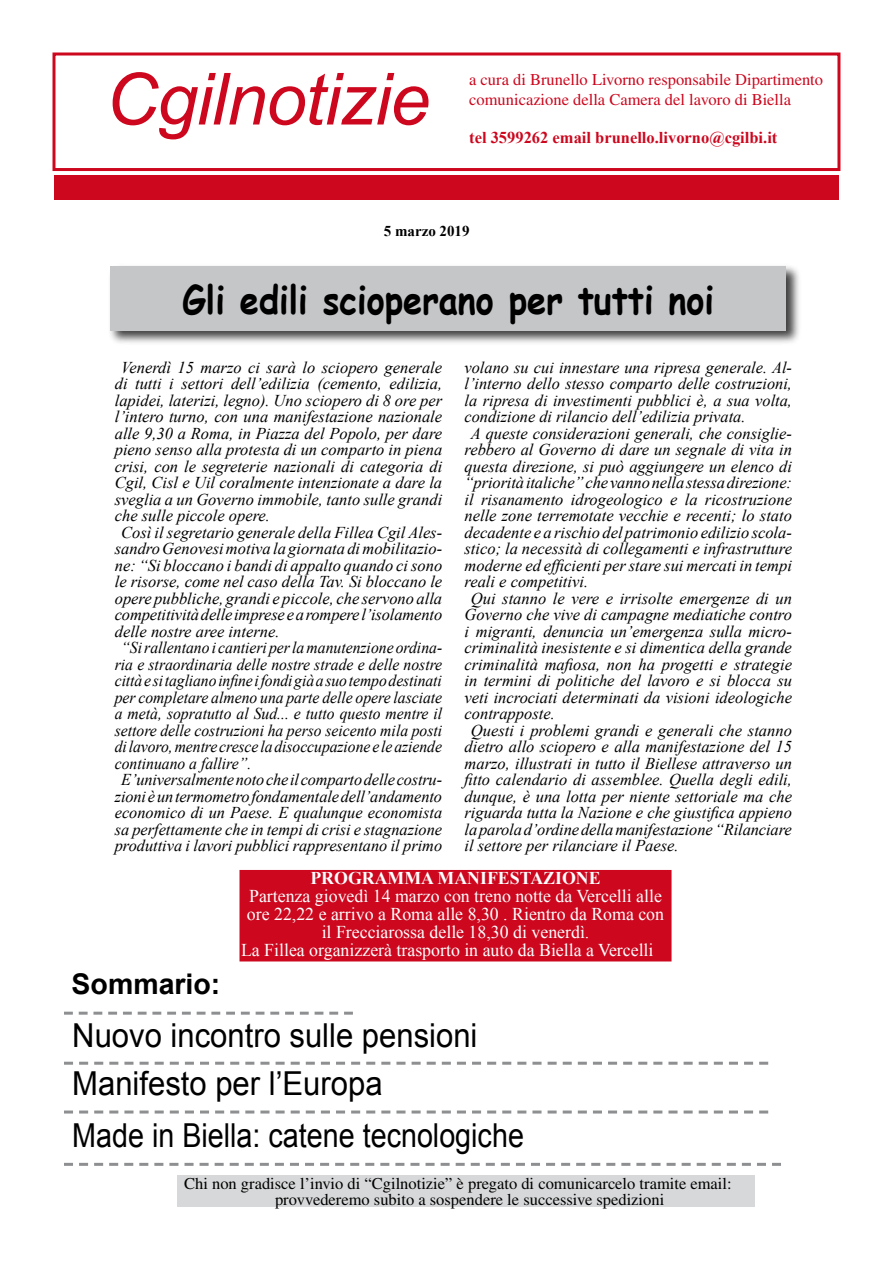
<style>
.page{position:relative;width:893px;height:1263px;background:#fff}
.page>*{position:absolute;margin:0;border:0;box-sizing:border-box;transform-origin:0 0}
.t1{font:italic 72px "Arial";letter-spacing:-.01em;color:#cc071e}
.t2{font:700 39px "Comic Sans MS";color:#000;scale:.88 1}
.t3{font:33px "Arial";color:#000;scale:.94 1}
.t4{font:33px "Arial";color:#000;scale:.87 1}
.t5{font:700 28.5px "Arial";color:#000}
.t6{font:18px/18px "Times New Roman";color:#fff;text-align:center}
.t7{font:700 18px "Times New Roman";color:#fff}
.t8{font:italic 16.5px "Times New Roman";color:#000}
.t9{font:italic 16.5px "Times New Roman";color:#000;scale:.95 1}
.t10{font:16.5px/16.5px "Times";color:#000}
.t11{font:16.5px/19.8px "Times";color:#cc071e}
.t12{font:700 16.5px "Times New Roman";color:#cc071e}
.t13{font:700 15px "Times New Roman";color:#000}
</style>
<div class="page">
<div style="left:52px;top:52px;width:788px;height:119px;border:3px solid #cc071e"></div>
<div style="left:178px;top:1176px;width:577px;height:31px;background:#d7d8d9"></div>
<div style="left:54px;top:175px;width:785px;height:24px;background:#cc071e"></div>
<div style="left:71px;top:179px;width:761px;height:21px;background:#cc071e"></div>
<svg style="left:64px;top:1163px;width:717px;height:3px"></svg>
<svg style="left:64px;top:1062px;width:704px;height:3px"></svg>
<svg style="left:64px;top:1110px;width:704px;height:3px"></svg>
<div style="left:108px;top:264px;width:693px;height:82px;background:#000;opacity:.75"></div>
<div style="left:111px;top:266px;width:675px;height:65px;background:#c5c6c8"></div>
<svg style="left:64px;top:1012px;width:289px;height:3px"></svg>
<div style="left:240px;top:871px;width:431px;height:90px;background:#cc071e"></div>
<div style="left:239px;top:870px;width:432px;height:91px;border:2px solid #cc071e"></div>
<h1 class="t1" style="left:106px;top:53px;width:326px">Cgilnotizie</h1>
<p class="t11" style="left:469px;top:69px;width:355px">a cura di Brunello Livorno responsabile Dipartimento comunicazione della Camera del lavoro di Biella</p>
<p class="t12" style="left:469px;top:126px;width:310px">tel 3599262 email brunello.livorno@cgilbi.it</p>
<p class="t13" style="left:384px;top:221px;width:87px">5 marzo 2019</p>
<h2 class="t2" style="left:183px;top:271px;width:605px">Gli edili scioperano per tutti noi</h2>
<p class="t8" style="left:121px;top:356px;width:323px">Venerdì 15 marzo ci sarà lo sciopero generale</p>
<p class="t8" style="left:115px;top:372px;width:329px">di tutti i settori dell’edilizia (cemento, edilizia,</p>
<p class="t8" style="left:115px;top:389px;width:329px">lapidei, laterizi, legno). Uno sciopero di 8 ore per</p>
<p class="t8" style="left:115px;top:405px;width:329px">l’intero turno, con una manifestazione nazionale</p>
<p class="t8" style="left:115px;top:422px;width:329px">alle 9,30 a Roma, in Piazza del Popolo, per dare</p>
<p class="t8" style="left:115px;top:438px;width:329px">pieno senso alla protesta di un comparto in piena</p>
<p class="t8" style="left:115px;top:455px;width:329px">crisi, con le segreterie nazionali di categoria di</p>
<p class="t8" style="left:115px;top:471px;width:329px">Cgil, Cisl e Uil coralmente intenzionate a dare la</p>
<p class="t8" style="left:115px;top:488px;width:329px">sveglia a un Governo immobile, tanto sulle grandi</p>
<p class="t8" style="left:115px;top:504px;width:157px">che sulle piccole opere.</p>
<p class="t8" style="left:121px;top:521px;width:323px">Così il segretario generale della Fillea Cgil Ales-</p>
<p class="t8" style="left:115px;top:537px;width:329px">sandro Genovesi motiva la giornata di mobilitazio-</p>
<p class="t8" style="left:115px;top:554px;width:329px">ne: “Si bloccano i bandi di appalto quando ci sono</p>
<p class="t8" style="left:115px;top:570px;width:329px">le risorse, come nel caso della Tav. Si bloccano le</p>
<p class="t8" style="left:115px;top:587px;width:329px">opere pubbliche, grandi e piccole, che servono alla</p>
<p class="t8" style="left:115px;top:603px;width:329px">competitività delle imprese e a rompere l’isolamento</p>
<p class="t8" style="left:115px;top:620px;width:166px">delle nostre aree interne.</p>
<p class="t9" style="left:121px;top:636px;width:339px">“Si rallentano i cantieri per la manutenzione ordina-</p>
<p class="t9" style="left:115px;top:653px;width:346px">ria e straordinaria delle nostre strade e delle nostre</p>
<p class="t9" style="left:115px;top:669px;width:346px">città e si tagliano infine i fondi già a suo tempo destinati</p>
<p class="t9" style="left:115px;top:686px;width:346px">per completare almeno una parte delle opere lasciate</p>
<p class="t9" style="left:115px;top:702px;width:346px">a metà, sopratutto al Sud... e tutto questo mentre il</p>
<p class="t9" style="left:115px;top:719px;width:346px">settore delle costruzioni ha perso seicento mila posti</p>
<p class="t9" style="left:115px;top:735px;width:346px">di lavoro, mentre cresce la disoccupazione e le aziende</p>
<p class="t9" style="left:115px;top:752px;width:145px">continuano a fallire”.</p>
<p class="t8" style="left:121px;top:768px;width:323px">E’universalmente noto che il comparto delle costru-</p>
<p class="t8" style="left:115px;top:785px;width:329px">zioni è un termometro fondamentale dell’andamento</p>
<p class="t8" style="left:115px;top:801px;width:329px">economico di un Paese. E qualunque economista</p>
<p class="t8" style="left:115px;top:818px;width:329px">sa perfettamente che in tempi di crisi e stagnazione</p>
<p class="t8" style="left:115px;top:834px;width:329px">produttiva i lavori pubblici rappresentano il primo</p>
<p class="t8" style="left:465px;top:356px;width:329px">volano su cui innestare una ripresa generale. Al-</p>
<p class="t8" style="left:465px;top:372px;width:329px">l’interno dello stesso comparto delle costruzioni,</p>
<p class="t8" style="left:465px;top:389px;width:329px">la ripresa di investimenti pubblici è, a sua volta,</p>
<p class="t8" style="left:465px;top:405px;width:282px">condizione di rilancio dell’edilizia privata.</p>
<p class="t8" style="left:471px;top:422px;width:323px">A queste considerazioni generali, che consiglie-</p>
<p class="t8" style="left:465px;top:438px;width:329px">rebbero al Governo di dare un segnale di vita in</p>
<p class="t8" style="left:465px;top:455px;width:329px">questa direzione, si può aggiungere un elenco di</p>
<p class="t8" style="left:465px;top:471px;width:329px">“priorità italiche” che vanno nella stessa direzione:</p>
<p class="t8" style="left:465px;top:488px;width:329px">il risanamento idrogeologico e la ricostruzione</p>
<p class="t8" style="left:465px;top:504px;width:329px">nelle zone terremotate vecchie e recenti; lo stato</p>
<p class="t8" style="left:465px;top:521px;width:329px">decadente e a rischio del patrimonio edilizio scola-</p>
<p class="t8" style="left:465px;top:537px;width:329px">stico; la necessità di collegamenti e infrastrutture</p>
<p class="t8" style="left:465px;top:554px;width:329px">moderne ed efficienti per stare sui mercati in tempi</p>
<p class="t8" style="left:465px;top:570px;width:125px">reali e competitivi.</p>
<p class="t8" style="left:471px;top:587px;width:323px">Qui stanno le vere e irrisolte emergenze di un</p>
<p class="t8" style="left:465px;top:603px;width:329px">Governo che vive di campagne mediatiche contro</p>
<p class="t8" style="left:465px;top:620px;width:329px">i migranti, denuncia un’emergenza sulla micro-</p>
<p class="t8" style="left:465px;top:636px;width:329px">criminalità inesistente e si dimentica della grande</p>
<p class="t8" style="left:465px;top:653px;width:329px">criminalità mafiosa, non ha progetti e strategie</p>
<p class="t8" style="left:465px;top:669px;width:329px">in termini di politiche del lavoro e si blocca su</p>
<p class="t8" style="left:465px;top:686px;width:329px">veti incrociati determinati da visioni ideologiche</p>
<p class="t8" style="left:465px;top:702px;width:92px">contrapposte.</p>
<p class="t8" style="left:471px;top:719px;width:322px">Questi i problemi grandi e generali che stanno</p>
<p class="t8" style="left:465px;top:735px;width:329px">dietro allo sciopero e alla manifestazione del 15</p>
<p class="t8" style="left:465px;top:752px;width:329px">marzo, illustrati in tutto il Biellese attraverso un</p>
<p class="t8" style="left:465px;top:768px;width:329px">fitto calendario di assemblee. Quella degli edili,</p>
<p class="t8" style="left:465px;top:785px;width:329px">dunque, è una lotta per niente settoriale ma che</p>
<p class="t8" style="left:465px;top:801px;width:329px">riguarda tutta la Nazione e che giustifica appieno</p>
<p class="t8" style="left:465px;top:818px;width:329px">la parola d’ordine della manifestazione “Rilanciare</p>
<p class="t8" style="left:465px;top:834px;width:216px">il settore per rilanciare il Paese.</p>
<p class="t7" style="left:310px;top:865px;width:292px">PROGRAMMA MANIFESTAZIONE</p>
<p class="t6" style="left:241px;top:886px;width:425px">Partenza giovedì 14 marzo con treno notte da Vercelli alle ore 22,22 e arrivo a Roma alle 8,30 . Rientro da Roma con il Frecciarossa delle 18,30 di venerdì.<br>La Fillea organizzerà trasporto in auto da Biella a Vercelli</p>
<h3 class="t5" style="left:72px;top:965px;width:150px">Sommario:</h3>
<h3 class="t3" style="left:72px;top:1014px;width:433px">Nuovo incontro sulle pensioni</h3>
<h3 class="t3" style="left:72px;top:1062px;width:332px">Manifesto per l’Europa</h3>
<h3 class="t4" style="left:72px;top:1113px;width:521px">Made in Biella: catene tecnologiche</h3>
<p class="t10" style="left:275px;top:1175px;width:458px;text-indent:-91px">Chi non gradisce l’invio di “Cgilnotizie” è pregato di comunicarcelo tramite email: provvederemo subito a sospendere le successive spedizioni</p>
</div>
